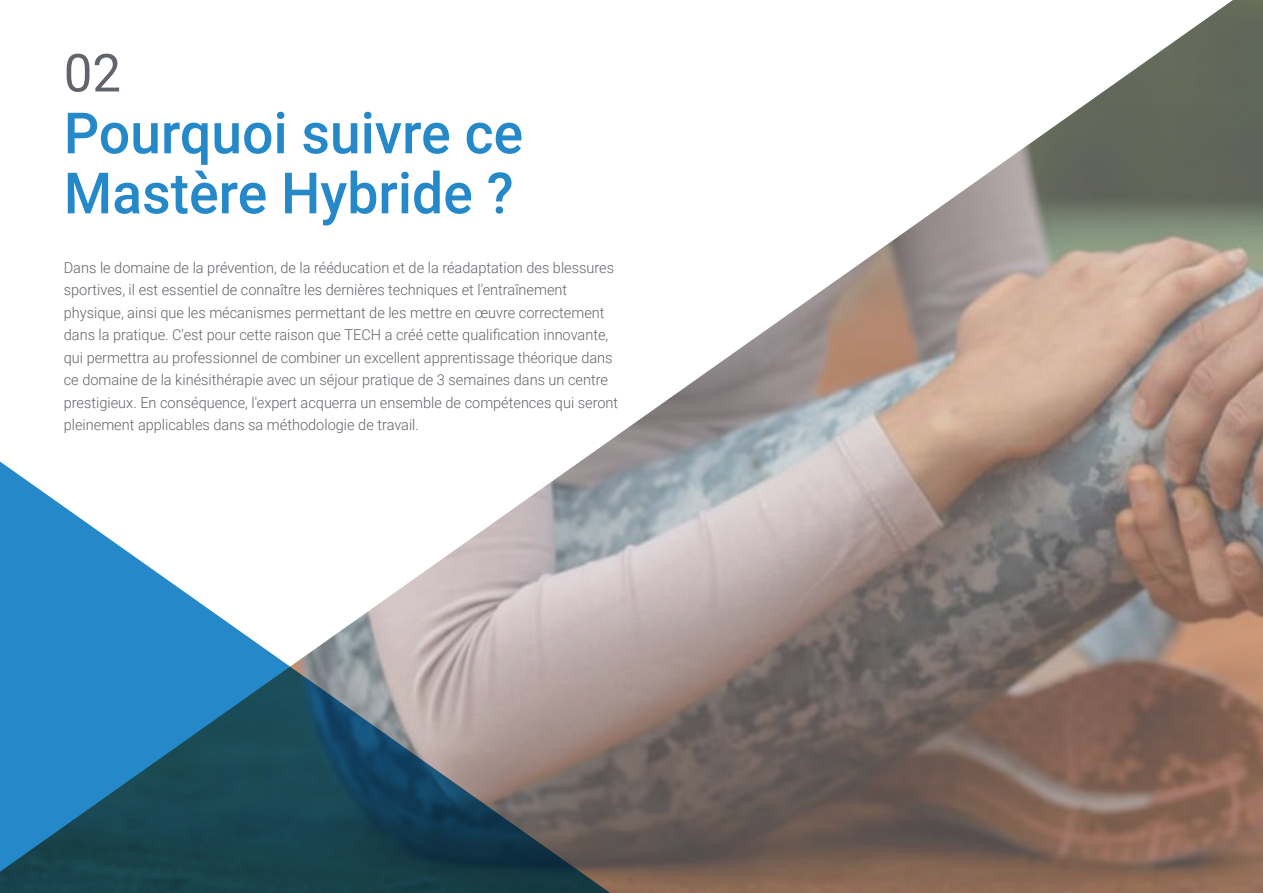
<style>
.page{position:relative;width:1263px;height:893px;background:#fff}
.page>*{position:absolute;margin:0;border:0;box-sizing:border-box;transform-origin:0 0}
.t1{font:500 57px/60px "Roboto";color:#2488c9}
.t2{font:52.5px "Roboto";color:#61646a}
.t3{font:300 15px/22.5px "Roboto";color:#61646a}
</style>
<div class="page">
<img style="left:602px;top:0;width:661px;height:893px">
<svg style="left:0;top:446px;width:640px;height:447px"></svg>
<h2 class="t2" style="left:64px;top:36px;width:59px">02</h2>
<h1 class="t1" style="left:64px;top:101px;width:461px">Pourquoi suivre ce<br>Mastère Hybride ?</h1>
<p class="t3" style="left:64px;top:255px;width:556px">Dans le domaine de la prévention, de la rééducation et de la réadaptation des blessures sportives, il est essentiel de connaître les dernières techniques et l'entraînement physique, ainsi que les mécanismes permettant de les mettre en œuvre correctement dans la pratique. C'est pour cette raison que TECH a créé cette qualification innovante, qui permettra au professionnel de combiner un excellent apprentissage théorique dans ce domaine de la kinésithérapie avec un séjour pratique de 3 semaines dans un centre prestigieux. En conséquence, l'expert acquerra un ensemble de compétences qui seront pleinement applicables dans sa méthodologie de travail.</p>
</div>
